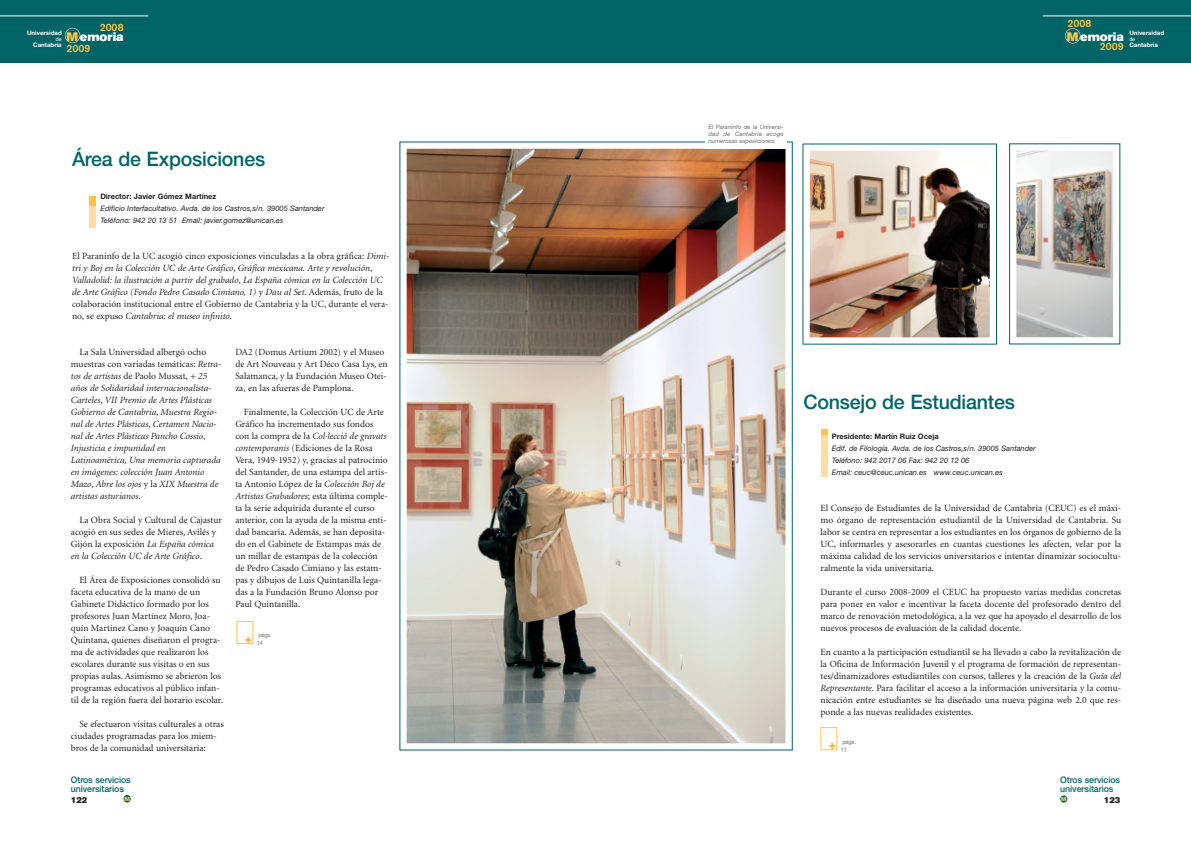
<style>
.page{position:relative;width:1191px;height:842px;background:#fff}
.page>*{position:absolute;margin:0;border:0;box-sizing:border-box;transform-origin:0 0}
.t1{font:500 20px "Helvetica Neue";letter-spacing:-.01em;color:#006467}
.t2{font:12.3px "Akzidenz Grotesk BE Super";color:#fff}
.t3{font:900 12px "Helvetica Neue";color:#fcb53d}
.t4{font:500 10.6px "Akzidenz Grotesk BE";color:#fec340}
.t5{font:9.5px/12px "Minion";color:#231f20}
.t6{font:italic 9.5px/12px "Minion";color:#231f20}
.t7{font:500 9px/9px "Helvetica Neue";letter-spacing:-.01em;color:#006467}
.t8{font:8.5px "Akzidenz Grotesk BE Super";color:#231f20}
.t9{font:italic 7.5px/12px "Helvetica Neue";color:#231f20}
.t10{font:700 7.5px "Helvetica Neue";color:#231f20}
.t11{font:700 6.1px "Helvetica Neue";color:#fff}
.t12{font:italic 6px/7px "Helvetica Neue";color:#6c6d70;text-align:justify}
.t13{font:6px/8px "Helvetica Neue";color:#6c6d70;scale:.9 1}
.t14{font:5.7px "Akzidenz Grotesk BE Super";color:#fec340}
.t15{font:5.3px "Helvetica";color:#fff}
.s1{color:#fec340}
.s2{font-style:normal}
.s3{font-style:italic}
</style>
<div class="page">
<div style="left:0;top:0;width:1191px;height:62px;background:#006467"></div>
<hr style="left:1042px;top:16px;width:149px;height:1px;background:#fff">
<div style="left:1065px;top:28px;width:15px;height:15px;border:1px solid #fff;border-radius:50%"></div>
<hr style="left:0;top:16px;width:148px;height:1px;background:#fff">
<div style="left:65px;top:28px;width:15px;height:15px;border:1px solid #fff;border-radius:50%"></div>
<div style="left:90px;top:196px;width:6px;height:30px;background:#fec340"></div>
<div style="left:90px;top:206px;width:6px;height:22px;background:#ffdd9f"></div>
<img style="left:408px;top:150px;width:376px;height:592px">
<div style="left:400px;top:142px;width:392px;height:608px;border:7px solid #fff"></div>
<img style="left:810px;top:152px;width:178px;height:184px">
<div style="left:802px;top:144px;width:194px;height:200px;border:7px solid #fff"></div>
<img style="left:1017px;top:152px;width:95px;height:184px">
<div style="left:1009px;top:144px;width:111px;height:200px;border:7px solid #fff"></div>
<div style="left:1009px;top:144px;width:111px;height:200px;border:1px solid #006467"></div>
<div style="left:705px;top:117px;width:81px;height:31px;background:#fff"></div>
<div style="left:1060px;top:795px;width:7px;height:8px;background:#006467;border-radius:50%"></div>
<div style="left:124px;top:795px;width:7px;height:7px;background:#006467;border-radius:50%"></div>
<div style="left:236px;top:621px;width:17px;height:23px;border:1px solid #fec340"></div>
<div style="left:821px;top:429px;width:7px;height:42px;background:#fec340"></div>
<div style="left:821px;top:435px;width:7px;height:42px;background:#ffdd9f"></div>
<p class="t4" style="left:100px;top:23px;width:26px">2008</p>
<p class="t11" style="left:27px;top:29px;width:36px">Universidad</p>
<p class="t15" style="left:56px;top:38px;width:7px">de</p>
<p class="t11" style="left:33px;top:41px;width:30px">Cantabria</p>
<p class="t2" style="left:67px;top:31px;width:58px"><span class="s1">M</span>emoria</p>
<p class="t4" style="left:66px;top:45px;width:26px">2009</p>
<h1 class="t1" style="left:72px;top:151px;width:195px">Área de Exposiciones</h1>
<p class="t10" style="left:100px;top:191px;width:118px">Director: Javier Gómez Martínez</p>
<p class="t9" style="left:100px;top:202px;width:226px">Edificio Interfacultativo. Avda. de los Castros,s/n. 39005 Santander<br>Teléfono: 942 20 13 51 Email: javier.gomez@unican.es</p>
<p class="t6" style="left:72px;top:250px;width:319px"><span class="s2">El Paraninfo de la UC acogió cinco exposiciones vinculadas a la obra gráfica:</span> Dimi&shy;tri y Boj en la Colección UC de Arte Gráfico<span class="s2">,</span> Gráfica mexicana. Arte y revolución<span class="s2">, </span>Valladolid: la ilustración a partir del grabado<span class="s2">,</span> La España cómica en la Colección UC de Arte Gráfico (Fondo Pedro Casado Cimiano, 1) <span class="s2">y</span> Dau al Set<span class="s2">. Además, fruto de la colaboración institucional entre el Gobierno de Cantabria y la UC, durante el vera&shy;no, se expuso</span> Cantabria: el museo infinito<span class="s2">.</span></p>
<p class="t6" style="left:71px;top:346px;width:152px;text-indent:9px"><span class="s2">La Sala Universidad albergó ocho muestras con variadas temáticas:</span> Retra&shy;tos de artistas <span class="s2">de Paolo Mussat,</span> + 25 años de Solidaridad internacionalista-Carteles<span class="s2">,</span> VII Premio de Artes Plásticas Gobierno de Cantabria<span class="s2">,</span> Muestra Regio&shy;nal de Artes Plásticas<span class="s2">,</span> Certamen Nacio&shy;nal de Artes Plásticas Pancho Cossío<span class="s2">, </span>Injusticia e impunidad en Latinoamérica<span class="s2">,</span> Una memoria capturada en imágenes: colección Juan Antonio Mazo<span class="s2">,</span> Abre los ojos <span class="s2">y la</span> XIX Muestra de artistas asturianos<span class="s2">.</span></p>
<p class="t5" style="left:71px;top:514px;width:153px;text-indent:9px">La Obra Social y Cultural de Cajastur acogió en sus sedes de Mieres, Avilés y Gijón la exposición <span class="s3">La España cómica en la Colección UC de Arte Gráfico</span>.</p>
<p class="t5" style="left:71px;top:574px;width:154px;text-indent:9px">El Área de Exposiciones consolidó su faceta educativa de la mano de un Gabinete Didáctico formado por los profesores Juan Martínez Moro, Joa&shy;quín Martínez Cano y Joaquín Cano Quintana, quienes diseñaron el progra&shy;ma de actividades que realizaron los escolares durante sus visitas o en sus propias aulas. Asimismo se abrieron los programas educativos al público infan&shy;til de la región fuera del horario escolar.</p>
<p class="t5" style="left:71px;top:718px;width:154px;text-indent:9px">Se efectuaron visitas culturales a otras ciudades programadas para los miem&shy;bros de la comunidad universitaria:</p>
<p class="t7" style="left:71px;top:776px;width:61px">Otros servicios universitarios</p>
<p class="t8" style="left:71px;top:797px;width:18px">122</p>
<p class="t14" style="left:124px;top:797px;width:7px">M</p>
<p class="t5" style="left:235px;top:346px;width:154px">DA2 (Domus Artium 2002) y el Museo de Art Nouveau y Art Déco Casa Lys, en Salamanca, y la Fundación Museo Otei&shy;za, en las afueras de Pamplona.</p>
<p class="t5" style="left:235px;top:406px;width:154px;text-indent:9px">Finalmente, la Colección UC de Arte Gráfico ha incrementado sus fondos con la compra de la <span class="s3">Col·lecció de gravats contemporanis</span> (Ediciones de la Rosa Vera, 1949-1952) y, gracias al patrocinio del Santander, de una estampa del artis&shy;ta Antonio López de la <span class="s3">Colección Boj de Artistas Grabadores</span>; esta última comple&shy;ta la serie adquirida durante el curso anterior, con la ayuda de la misma enti&shy;dad bancaria. Además, se han deposita&shy;do en el Gabinete de Estampas más de un millar de estampas de la colección de Pedro Casado Cimiano y las estam&shy;pas y dibujos de Luis Quintanilla lega&shy;das a la Fundación Bruno Alonso por Paul Quintanilla.</p>
<p class="t3" style="left:245px;top:634px;width:9px">+</p>
<p class="t13" style="left:257px;top:632px;width:18px">págs.<br>14</p>
<p class="t12" style="left:708px;top:123px;width:77px">El Paraninfo de la Universi&shy;dad de Cantabria acoge numerosas exposiciones.</p>
<p class="t4" style="left:1067px;top:19px;width:26px">2008</p>
<p class="t11" style="left:1129px;top:29px;width:36px">Universidad</p>
<p class="t15" style="left:1129px;top:38px;width:7px">de</p>
<p class="t11" style="left:1129px;top:41px;width:30px">Cantabria</p>
<p class="t2" style="left:1067px;top:31px;width:58px"><span class="s1">M</span>emoria</p>
<p class="t4" style="left:1099px;top:43px;width:26px">2009</p>
<h1 class="t1" style="left:803px;top:394px;width:213px">Consejo de Estudiantes</h1>
<p class="t10" style="left:832px;top:431px;width:108px">Presidente: Martín Ruiz Oceja</p>
<p class="t9" style="left:832px;top:442px;width:205px">Edif. de Filología. Avda. de los Castros,s/n. 39005 Santander<br>Teléfono: 942 2017 06 Fax: 942 20 12 06<br>Email: ceuc@ceuc.unican.es www.ceuc.unican.es</p>
<p class="t5" style="left:820px;top:502px;width:302px;text-align:justify">El Consejo de Estudiantes de la Universidad de Cantabria (CEUC) es el máxi&shy;mo órgano de representación estudiantil de la Universidad de Cantabria. Su labor se centra en representar a los estudiantes en los órganos de gobierno de la UC, informarles y asesorarles en cuantas cuestiones les afecten, velar por la máxima calidad de los servicios universitarios e intentar dinamizar sociocultu&shy;ralmente la vida universitaria.</p>
<p class="t5" style="left:820px;top:586px;width:302px;text-align:justify">Durante el curso 2008-2009 el CEUC ha propuesto varias medidas concretas para poner en valor e incentivar la faceta docente del profesorado dentro del marco de renovación metodológica, a la vez que ha apoyado el desarrollo de los nuevos procesos de evaluación de la calidad docente.</p>
<p class="t5" style="left:820px;top:646px;width:302px;text-align:justify">En cuanto a la participación estudiantil se ha llevado a cabo la revitalización de la Oficina de Información Juvenil y el programa de formación de representan&shy;tes/dinamizadores estudiantiles con cursos, talleres y la creación de la <span class="s3">Guía del Representante</span>. Para facilitar el acceso a la información universitaria y la comu&shy;nicación entre estudiantes se ha diseñado una nueva página web 2.0 que res&shy;ponde a las nuevas realidades existentes.</p>
<p class="t3" style="left:829px;top:740px;width:9px">+</p>
<p class="t13" style="left:840px;top:738px;width:18px">págs.<br>11</p>
<p class="t7" style="left:1060px;top:776px;width:61px">Otros servicios universitarios</p>
<p class="t14" style="left:1061px;top:797px;width:7px">M</p>
<p class="t8" style="left:1104px;top:797px;width:18px">123</p>
</div>
